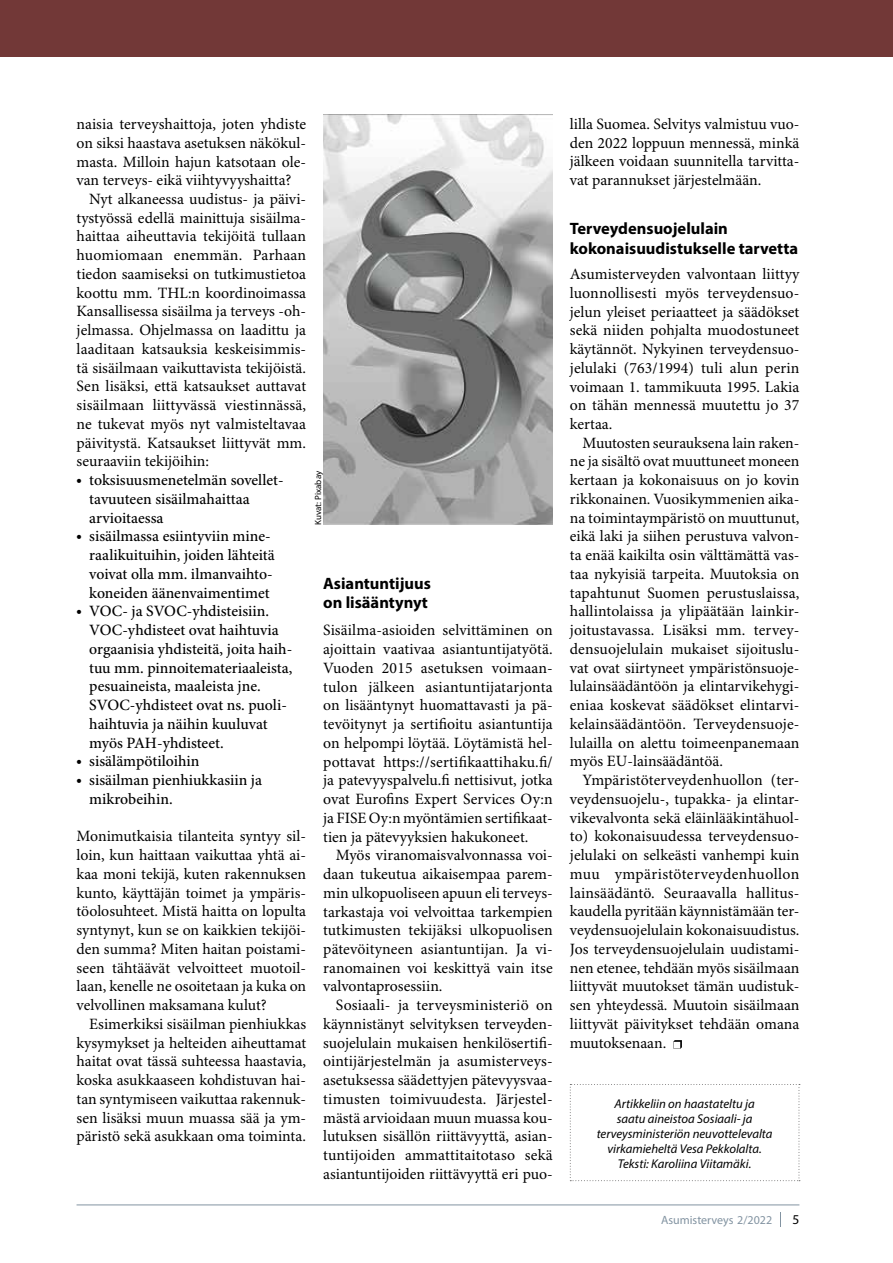
<style>
.page{position:relative;width:893px;height:1263px;background:#fff}
.page>*{position:absolute;margin:0;border:0;box-sizing:border-box;transform-origin:0 0}
.t1{font:700 16.5px/19.5px "Myriad Pro";color:#000}
.t2{font:15.75px/18.8px "Minion Pro";color:#000;text-align:justify}
.t3{font:500 15.75px/18.8px "Minion Pro";color:#000}
.t4{font:13.5px "Myriad Pro";color:#000}
.t5{font:italic 12.75px/15px "Myriad Pro";color:#000;text-align:center}
.t6{font:12px "Myriad Pro";color:#8293a1}
.t7{font:9px "Myriad Pro";color:#000}
.s1{font-family:"Myriad Pro";font-weight:700}
</style>
<div class="page">
<img style="left:323px;top:115px;width:230px;height:410px">
<div style="left:0;top:0;width:893px;height:56px;background:#723837"></div>
<svg style="left:570px;top:1084px;width:230px;height:97px"></svg>
<svg style="left:673px;top:1040px;width:9px;height:9px"></svg>
<svg style="left:780px;top:1212px;width:1px;height:14px"></svg>
<hr style="left:77px;top:1205px;width:722px;height:1px;background:#8293a1">
<p class="t2" style="left:77px;top:115px;width:231px">naisia terveyshaittoja, joten yhdiste</p>
<p class="t2" style="left:77px;top:134px;width:231px">on siksi haastava asetuksen näkökul-</p>
<p class="t2" style="left:77px;top:153px;width:231px">masta. Milloin hajun katsotaan ole-</p>
<p class="t2" style="left:77px;top:171px;width:217px">van terveys- eikä viihtyvyyshaitta?</p>
<p class="t2" style="left:89px;top:190px;width:218px">Nyt alkaneessa uudistus- ja päivi-</p>
<p class="t2" style="left:77px;top:209px;width:231px">tystyössä edellä mainittuja sisäilma-</p>
<p class="t2" style="left:77px;top:228px;width:231px">haittaa aiheuttavia tekijöitä tullaan</p>
<p class="t2" style="left:77px;top:246px;width:231px">huomiomaan enemmän. Parhaan</p>
<p class="t2" style="left:77px;top:265px;width:231px">tiedon saamiseksi on tutkimustietoa</p>
<p class="t2" style="left:77px;top:284px;width:231px">koottu mm. THL:n koordinoimassa</p>
<p class="t2" style="left:77px;top:303px;width:231px">Kansallisessa sisäilma ja terveys -oh-</p>
<p class="t2" style="left:77px;top:321px;width:231px">jelmassa. Ohjelmassa on laadittu ja</p>
<p class="t2" style="left:77px;top:340px;width:231px">laaditaan katsauksia keskeisimmis-</p>
<p class="t2" style="left:77px;top:359px;width:231px">tä sisäilmaan vaikuttavista tekijöistä.</p>
<p class="t2" style="left:77px;top:378px;width:231px">Sen lisäksi, että katsaukset auttavat</p>
<p class="t2" style="left:77px;top:396px;width:231px">sisäilmaan liittyvässä viestinnässä,</p>
<p class="t2" style="left:77px;top:415px;width:231px">ne tukevat myös nyt valmisteltavaa</p>
<p class="t2" style="left:77px;top:434px;width:231px">päivitystä. Katsaukset liittyvät mm.</p>
<p class="t2" style="left:77px;top:453px;width:134px">seuraaviin tekijöihin:</p>
<p class="t3" style="left:89px;top:471px;width:196px;text-indent:-13px"><span class="s1">•</span> toksisuusmenetelmän sovellet&shy;tavuuteen sisäilmahaittaa arvioitaessa</p>
<p class="t3" style="left:89px;top:528px;width:187px;text-indent:-13px"><span class="s1">•</span> sisäilmassa esiintyviin mine&shy;raalikuituihin, joiden lähteitä voivat olla mm. ilmanvaihto&shy;koneiden äänenvaimentimet</p>
<p class="t3" style="left:89px;top:603px;width:205px;text-indent:-13px"><span class="s1">•</span> VOC- ja SVOC-yhdisteisiin.<br>VOC-yhdisteet ovat haihtuvia orgaanisia yhdisteitä, joita haih&shy;tuu mm. pinnoitemateriaaleista, pesuaineista, maaleista jne.<br>SVOC-yhdisteet ovat ns. puoli&shy;haihtuvia ja näihin kuuluvat myös PAH-yhdisteet.</p>
<p class="t3" style="left:77px;top:752px;width:124px"><span class="s1">•</span> sisälämpötiloihin</p>
<p class="t3" style="left:89px;top:771px;width:174px;text-indent:-13px"><span class="s1">•</span> sisäilman pienhiukkasiin ja mikrobeihin.</p>
<p class="t2" style="left:77px;top:827px;width:231px">Monimutkaisia tilanteita syntyy sil&shy;loin, kun haittaan vaikuttaa yhtä ai&shy;kaa moni tekijä, kuten rakennuksen kunto, käyttäjän toimet ja ympäris&shy;töolosuhteet. Mistä haitta on lopulta syntynyt, kun se on kaikkien tekijöi&shy;den summa? Miten haitan poistami&shy;seen tähtäävät velvoitteet muotoil&shy;laan, kenelle ne osoitetaan ja kuka on velvollinen maksamana kulut?</p>
<p class="t2" style="left:77px;top:1015px;width:231px;text-indent:13px">Esimerkiksi sisäilman pienhiukkas kysymykset ja helteiden aiheuttamat haitat ovat tässä suhteessa haastavia, koska asukkaaseen kohdistuvan hai&shy;tan syntymiseen vaikuttaa rakennuk&shy;sen lisäksi muun muassa sää ja ym&shy;päristö sekä asukkaan oma toiminta.</p>
<p class="t7" style="left:313px;top:525px;width:56px;rotate:-90deg">Kuvat: Pixabay</p>
<p class="t1" style="left:323px;top:573px;width:109px">Asiantuntijuus on lisääntynyt</p>
<p class="t2" style="left:323px;top:621px;width:231px">Sisäilma-asioiden selvittäminen on ajoittain vaativaa asiantuntijatyötä.<br>Vuoden 2015 asetuksen voimaan&shy;tulon jälkeen asiantuntijatarjonta on lisääntynyt huomattavasti ja pä&shy;tevöitynyt ja sertifioitu asiantuntija on helpompi löytää. Löytämistä hel&shy;pottavat https://sertifikaattihaku.fi/ ja patevyyspalvelu.fi nettisivut, jotka ovat Eurofins Expert Services Oy:n ja FISE Oy:n myöntämien sertifikaat&shy;tien ja pätevyyksien hakukoneet.</p>
<p class="t2" style="left:323px;top:846px;width:231px;text-indent:13px">Myös viranomaisvalvonnassa voi&shy;daan tukeutua aikaisempaa parem&shy;min ulkopuoliseen apuun eli terveys&shy;tarkastaja voi velvoittaa tarkempien tutkimusten tekijäksi ulkopuolisen pätevöityneen asiantuntijan. Ja vi&shy;ranomainen voi keskittyä vain itse valvontaprosessiin.</p>
<p class="t2" style="left:323px;top:996px;width:231px;text-indent:13px">Sosiaali- ja terveysministeriö on käynnistänyt selvityksen terveyden&shy;suojelulain mukaisen henkilösertifi&shy;ointijärjestelmän ja asumisterveys&shy;asetuksessa säädettyjen pätevyysvaa&shy;timusten toimivuudesta. Järjestel&shy;mästä arvioidaan muun muassa kou&shy;lutuksen sisällön riittävyyttä, asian&shy;tuntijoiden ammattitaitotaso sekä asiantuntijoiden riittävyyttä eri puo-</p>
<p class="t2" style="left:570px;top:115px;width:231px">lilla Suomea. Selvitys valmistuu vuo&shy;den 2022 loppuun mennessä, minkä jälkeen voidaan suunnitella tarvitta&shy;vat parannukset järjestelmään.</p>
<p class="t1" style="left:570px;top:218px;width:230px">Terveydensuojelulain kokonaisuudistukselle tarvetta</p>
<p class="t2" style="left:570px;top:265px;width:231px">Asumisterveyden valvontaan liittyy luonnollisesti myös terveydensuo&shy;jelun yleiset periaatteet ja säädökset sekä niiden pohjalta muodostuneet käytännöt. Nykyinen terveydensuo&shy;jelulaki (763/1994) tuli alun perin voimaan 1. tammikuuta 1995. Lakia on tähän mennessä muutettu jo 37 kertaa.</p>
<p class="t2" style="left:570px;top:434px;width:231px;text-indent:13px">Muutosten seurauksena lain raken&shy;ne ja sisältö ovat muuttuneet moneen kertaan ja kokonaisuus on jo kovin rikkonainen. Vuosikymmenien aika&shy;na toimintaympäristö on muuttunut, eikä laki ja siihen perustuva valvon&shy;ta enää kaikilta osin välttämättä vas&shy;taa nykyisiä tarpeita. Muutoksia on tapahtunut Suomen perustuslaissa, hallintolaissa ja ylipäätään lainkir&shy;joitustavassa. Lisäksi mm. tervey&shy;densuojelulain mukaiset sijoituslu&shy;vat ovat siirtyneet ympäristönsuoje&shy;lulainsäädäntöön ja elintarvikehygi&shy;eniaa koskevat säädökset elintarvi&shy;kelainsäädäntöön. Terveydensuoje&shy;lulailla on alettu toimeenpanemaan myös EU-lainsäädäntöä.</p>
<p class="t2" style="left:570px;top:771px;width:231px;text-indent:13px">Ympäristöterveydenhuollon (ter&shy;veydensuojelu-, tupakka- ja elintar&shy;vikevalvonta sekä eläinlääkintähuol&shy;to) kokonaisuudessa terveydensuo&shy;jelulaki on selkeästi vanhempi kuin muu ympäristöterveydenhuollon lainsäädäntö. Seuraavalla hallitus&shy;kaudella pyritään käynnistämään ter&shy;veydensuojelulain kokonaisuudistus.<br>Jos terveydensuojelulain uudistami&shy;nen etenee, tehdään myös sisäilmaan liittyvät muutokset tämän uudistuk&shy;sen yhteydessä. Muutoin sisäilmaan liittyvät päivitykset tehdään omana muutoksenaan.</p>
<p class="t5" style="left:597px;top:1096px;width:177px">Artikkeliin on haastateltu ja<br>saatu aineistoa Sosiaali- ja terveysministeriön neuvottelevalta virkamieheltä Vesa Pekkolalta.<br>Teksti: Karoliina Viitamäki.</p>
<p class="t6" style="left:661px;top:1212px;width:112px">Asumisterveys 2/2022</p>
<p class="t4" style="left:792px;top:1211px;width:8px">5</p>
</div>
